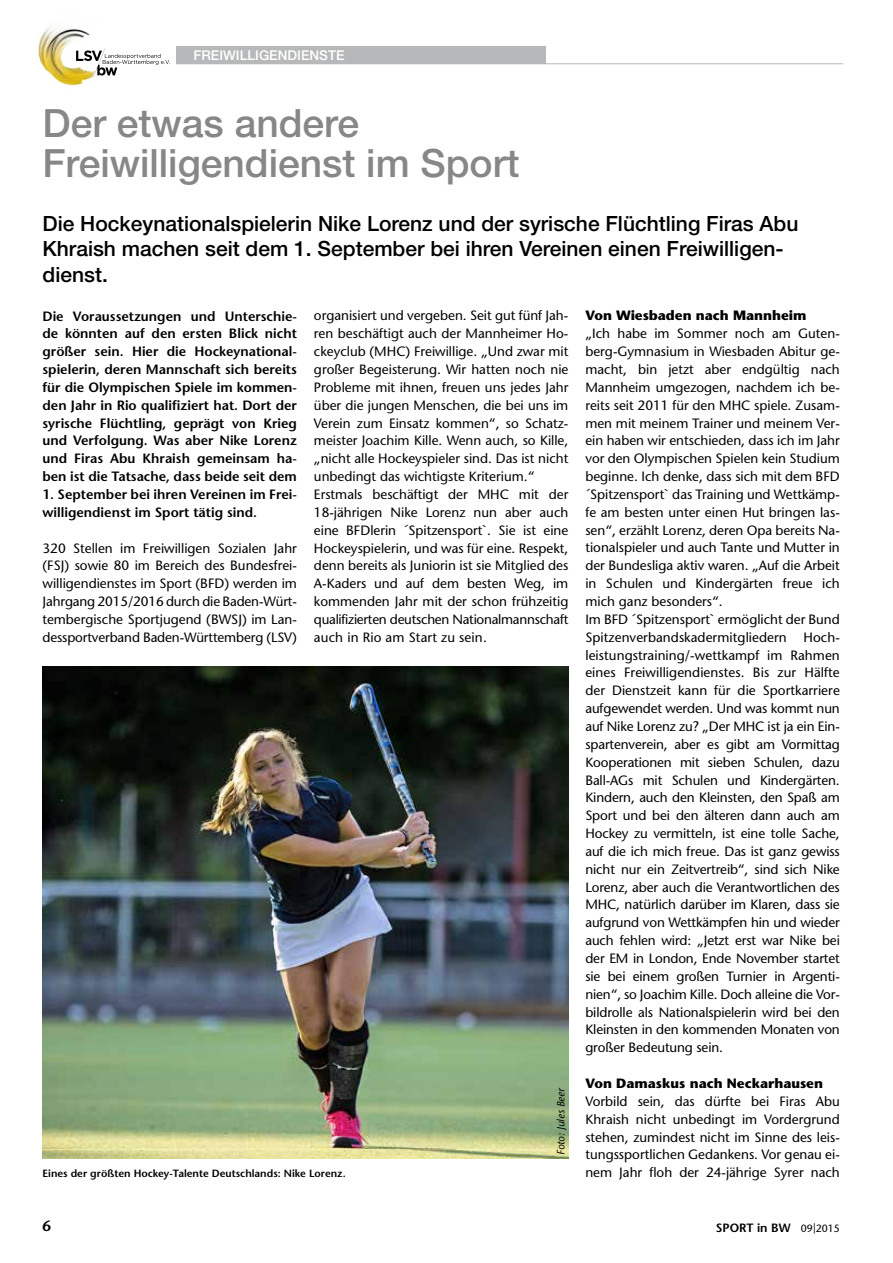
<style>
.page{position:relative;width:893px;height:1263px;background:#fff}
.page>*{position:absolute;margin:0;border:0;box-sizing:border-box;transform-origin:0 0}
.t1{font:500 39px/40.5px "Helvetica Neue LT";color:#868786}
.t2{font:500 21px/25.2px "Helvetica Neue LT";color:#000}
.t3{font:600 15px "Stone Sans";color:#000}
.t4{font:13.5px/17.9px "Stone Sans";color:#000;text-align:justify}
.t5{font:600 13.5px/17.9px "Stone Sans";color:#000;text-align:justify}
.t6{font:700 13.5px "Stone Sans";color:#000}
.t7{font:500 13.5px "Helvetica Neue LT";color:#fff}
.t8{font:600 12px "Stone Sans";color:#000}
.t9{font:600 10.5px "Stone Sans";color:#000}
.t10{font:italic 10.5px "Stone Sans";color:#000}
.s1{font-weight:400;font-size:10.5px}
</style>
<div class="page">
<hr style="left:176px;top:63px;width:667px;height:1px;background:#b7b8b9">
<div style="left:176px;top:46px;width:370px;height:17px;background:#b7b8b9"></div>
<img style="left:38px;top:26px;width:56px;height:60px">
<svg style="left:76px;top:48px;width:94px;height:29px"></svg>
<img style="left:43px;top:666px;width:525px;height:492px">
<p class="t7" style="left:193px;top:47px;width:153px">FREIWILLIGENDIENSTE</p>
<h1 class="t1" style="left:43px;top:102px;width:478px">Der etwas andere<br>Freiwilligendienst im Sport</h1>
<h2 class="t2" style="left:43px;top:211px;width:757px">Die Hockeynationalspielerin Nike Lorenz und der syrische Flüchtling Firas Abu<br>Khraish machen seit dem 1. September bei ihren Vereinen einen Freiwilligen&shy;dienst.</h2>
<p class="t5" style="left:43px;top:307px;width:256px">Die Voraussetzungen und Unterschie&shy;de könnten auf den ersten Blick nicht größer sein. Hier die Hockeynational&shy;spielerin, deren Mannschaft sich bereits für die Olympischen Spiele im kommen&shy;den Jahr in Rio qualifiziert hat. Dort der syrische Flüchtling, geprägt von Krieg und Verfolgung. Was aber Nike Lorenz und Firas Abu Khraish gemeinsam ha&shy;ben ist die Tatsache, dass beide seit dem</p>
<p class="t5" style="left:43px;top:485px;width:256px">1. September bei ihren Vereinen im Frei&shy;willigendienst im Sport tätig sind.</p>
<p class="t4" style="left:43px;top:539px;width:256px">320 Stellen im Freiwilligen Sozialen Jahr (FSJ) sowie 80 im Bereich des Bundesfrei&shy;willigendienstes im Sport (BFD) werden im Jahrgang 2015/2016 durch die Baden-Würt&shy;tembergische Sportjugend (BWSJ) im Lan&shy;dessportverband Baden-Württemberg (LSV)</p>
<p class="t4" style="left:314px;top:307px;width:256px;text-align:left">organisiert und vergeben. Seit gut fünf Jah&shy;ren beschäftigt auch der Mannheimer Ho&shy;ckeyclub (MHC) Freiwillige. „Und zwar mit großer Begeisterung. Wir hatten noch nie Probleme mit ihnen, freuen uns jedes Jahr über die jungen Menschen, die bei uns im Verein zum Einsatz kommen“, so Schatz&shy;meister Joachim Kille. Wenn auch, so Kille, „nicht alle Hockeyspieler sind. Das ist nicht unbedingt das wichtigste Kriterium.“ Erstmals beschäftigt der MHC mit der 18-jährigen Nike Lorenz nun aber auch eine BFDlerin ´Spitzensport`. Sie ist eine Hockeyspielerin, und was für eine. Respekt, denn bereits als Juniorin ist sie Mitglied des A-Kaders und auf dem besten Weg, im kommenden Jahr mit der schon frühzeitig qualifizierten deutschen Nationalmannschaft auch in Rio am Start zu sein.</p>
<p class="t6" style="left:585px;top:308px;width:222px">Von Wiesbaden nach Mannheim</p>
<p class="t4" style="left:585px;top:325px;width:256px;text-align:left">„Ich habe im Sommer noch am Guten&shy;berg-Gymnasium in Wiesbaden Abitur ge&shy;macht, bin jetzt aber endgültig nach Mannheim umgezogen, nachdem ich be&shy;reits seit 2011 für den MHC spiele. Zusam&shy;men mit meinem Trainer und meinem Ver&shy;ein haben wir entschieden, dass ich im Jahr vor den Olympischen Spielen kein Studium beginne. Ich denke, dass sich mit dem BFD ´Spitzensport` das Training und Wettkämp&shy;fe am besten unter einen Hut bringen las&shy;sen“, erzählt Lorenz, deren Opa bereits Na&shy;tionalspieler und auch Tante und Mutter in der Bundesliga aktiv waren. „Auf die Arbeit in Schulen und Kindergärten freue ich mich ganz besonders“.<br>Im BFD ´Spitzensport` ermöglicht der Bund Spitzenverbandskadermitgliedern Hoch&shy;leistungstraining/-wettkampf im Rahmen eines Freiwilligendienstes. Bis zur Hälfte der Dienstzeit kann für die Sportkarriere aufgewendet werden. Und was kommt nun auf Nike Lorenz zu? „Der MHC ist ja ein Ein&shy;spartenverein, aber es gibt am Vormittag Kooperationen mit sieben Schulen, dazu Ball-AGs mit Schulen und Kindergärten.<br>Kindern, auch den Kleinsten, den Spaß am Sport und bei den älteren dann auch am Hockey zu vermitteln, ist eine tolle Sache, auf die ich mich freue. Das ist ganz gewiss nicht nur ein Zeitvertreib“, sind sich Nike Lorenz, aber auch die Verantwortlichen des MHC, natürlich darüber im Klaren, dass sie aufgrund von Wettkämpfen hin und wieder auch fehlen wird: „Jetzt erst war Nike bei der EM in London, Ende November startet sie bei einem großen Turnier in Argenti&shy;nien“, so Joachim Kille. Doch alleine die Vor&shy;bildrolle als Nationalspielerin wird bei den Kleinsten in den kommenden Monaten von großer Bedeutung sein.</p>
<p class="t6" style="left:585px;top:1075px;width:239px">Von Damaskus nach Neckarhausen</p>
<p class="t4" style="left:585px;top:1092px;width:256px">Vorbild sein, das dürfte bei Firas Abu Khraish nicht unbedingt im Vordergrund stehen, zumindest nicht im Sinne des leis&shy;tungssportlichen Gedankens. Vor genau ei-</p>
<p class="t10" style="left:554px;top:1155px;width:68px;rotate:-90deg">Foto: Jules Beer</p>
<p class="t9" style="left:43px;top:1167px;width:305px">Eines der größten Hockey-Talente Deutschlands: Nike Lorenz.</p>
<p class="t4" style="left:585px;top:1163px;width:256px">nem Jahr floh der 24-jährige Syrer nach</p>
<p class="t3" style="left:43px;top:1217px;width:10px">6</p>
<p class="t8" style="left:716px;top:1220px;width:125px">SPORT in BW <span class="s1">09|2015</span></p>
</div>
